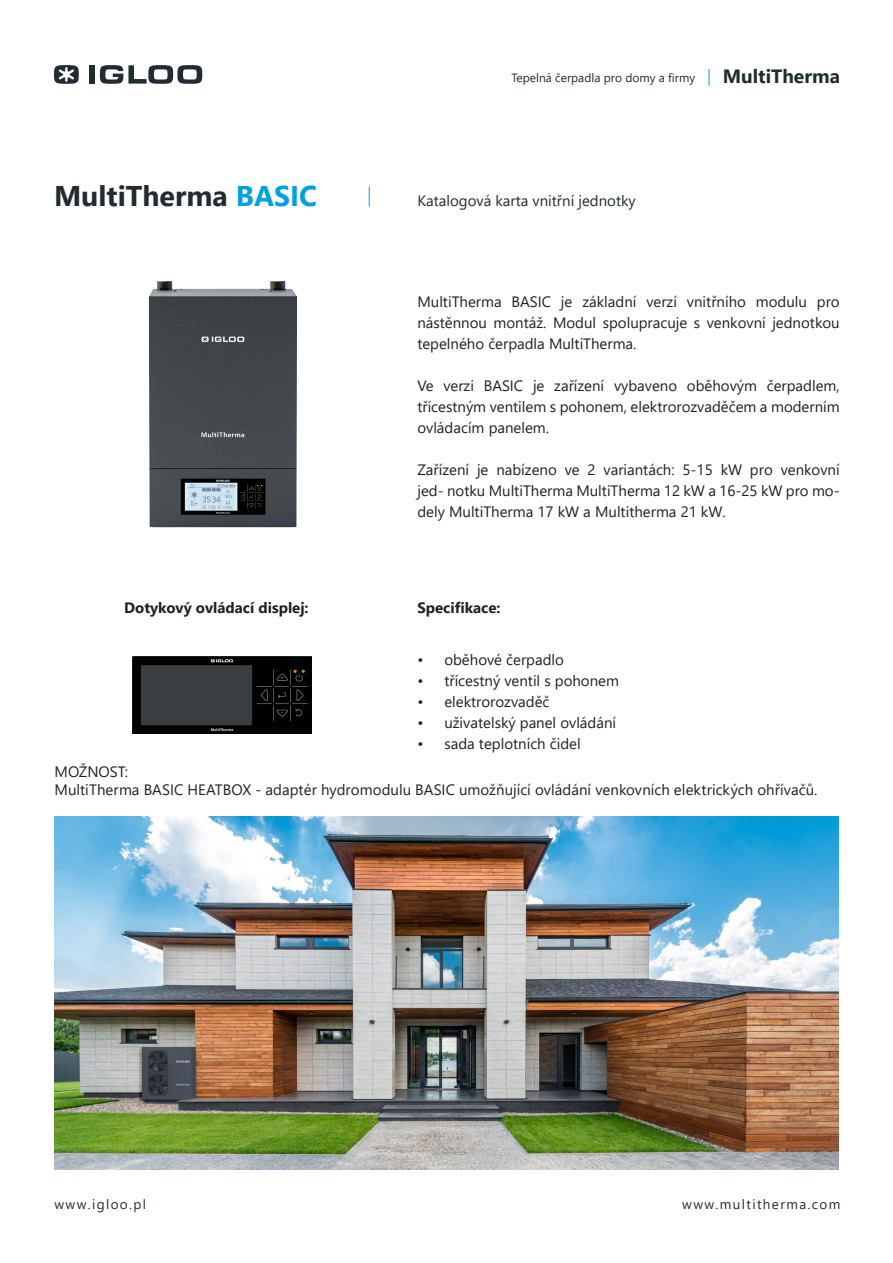
<style>
.page{position:relative;width:893px;height:1263px;background:#fff}
.page>*{position:absolute;margin:0;border:0;box-sizing:border-box;transform-origin:0 0}
.t1{font:700 28.5px "Segoe UI";color:#202c30}
.t2{font:700 19.2px "Segoe UI";color:#202c30}
.t3{font:15px/21px "Segoe UI";color:#231f20;text-align:justify}
.t4{font:700 15px "Segoe UI";color:#231f20}
.t5{font:15px "Segoe UI";color:#202c30}
.t6{font:13.5px "Segoe UI";letter-spacing:.1em;color:#202c30}
.t7{font:12px "Segoe UI";color:#202c30}
.s1{color:#00a1e3}
</style>
<div class="page">
<svg style="left:709px;top:69px;width:1px;height:17px"></svg>
<div style="left:90px;top:65px;width:5px;height:19px;background:#202c30"></div>
<svg style="left:100px;top:65px;width:102px;height:19px"></svg>
<svg style="left:54px;top:65px;width:25px;height:19px"></svg>
<svg style="left:369px;top:186px;width:1px;height:20px"></svg>
<img style="left:54px;top:817px;width:785px;height:353px">
<img style="left:132px;top:656px;width:179px;height:77px">
<img style="left:149px;top:281px;width:148px;height:246px">
<p class="t7" style="left:511px;top:67px;width:185px">Tepelná čerpadla pro domy a firmy</p>
<p class="t2" style="left:723px;top:58px;width:119px">MultiTherma</p>
<p class="t1" style="left:54px;top:169px;width:264px">MultiTherma <span class="s1">BASIC</span></p>
<p class="t5" style="left:417px;top:187px;width:220px">Katalogová karta vnitřní jednotky</p>
<p class="t3" style="left:417px;top:290px;width:424px">MultiTherma BASIC je základní verzí vnitřního modulu pro nástěnnou montáž. Modul spolupracuje s venkovní jednotkou tepelného čerpadla MultiTherma.</p>
<p class="t3" style="left:417px;top:374px;width:424px">Ve verzi BASIC je zařízení vybaveno oběhovým čerpadlem, třícestným ventilem s pohonem, elektrorozvaděčem a moderním ovládacím panelem.</p>
<p class="t3" style="left:417px;top:458px;width:424px">Zařízení je nabízeno ve 2 variantách: 5-15 kW pro venkovní jed- notku MultiTherma MultiTherma 12 kW a 16-25 kW pro mo&shy;dely MultiTherma 17 kW a Multitherma 21 kW.</p>
<p class="t4" style="left:124px;top:593px;width:186px">Dotykový ovládací displej:</p>
<p class="t4" style="left:417px;top:593px;width:85px">Specifikace:</p>
<p class="t3" style="left:417px;top:648px;width:148px">• oběhové čerpadlo</p>
<p class="t3" style="left:417px;top:669px;width:203px">• třícestný ventil s pohonem</p>
<p class="t3" style="left:417px;top:690px;width:134px">• elektrorozvaděč</p>
<p class="t3" style="left:417px;top:711px;width:200px">• uživatelský panel ovládání</p>
<p class="t3" style="left:417px;top:732px;width:165px">• sada teplotních čidel</p>
<p class="t3" style="left:55px;top:760px;width:75px">MOŽNOST:</p>
<p class="t3" style="left:55px;top:778px;width:764px">MultiTherma BASIC HEATBOX - adaptér hydromodulu BASIC umožňující ovládání venkovních elektrických ohřívačů.</p>
<p class="t6" style="left:55px;top:1191px;width:93px">www.igloo.pl</p>
<p class="t6" style="left:682px;top:1191px;width:160px">www.multitherma.com</p>
</div>
